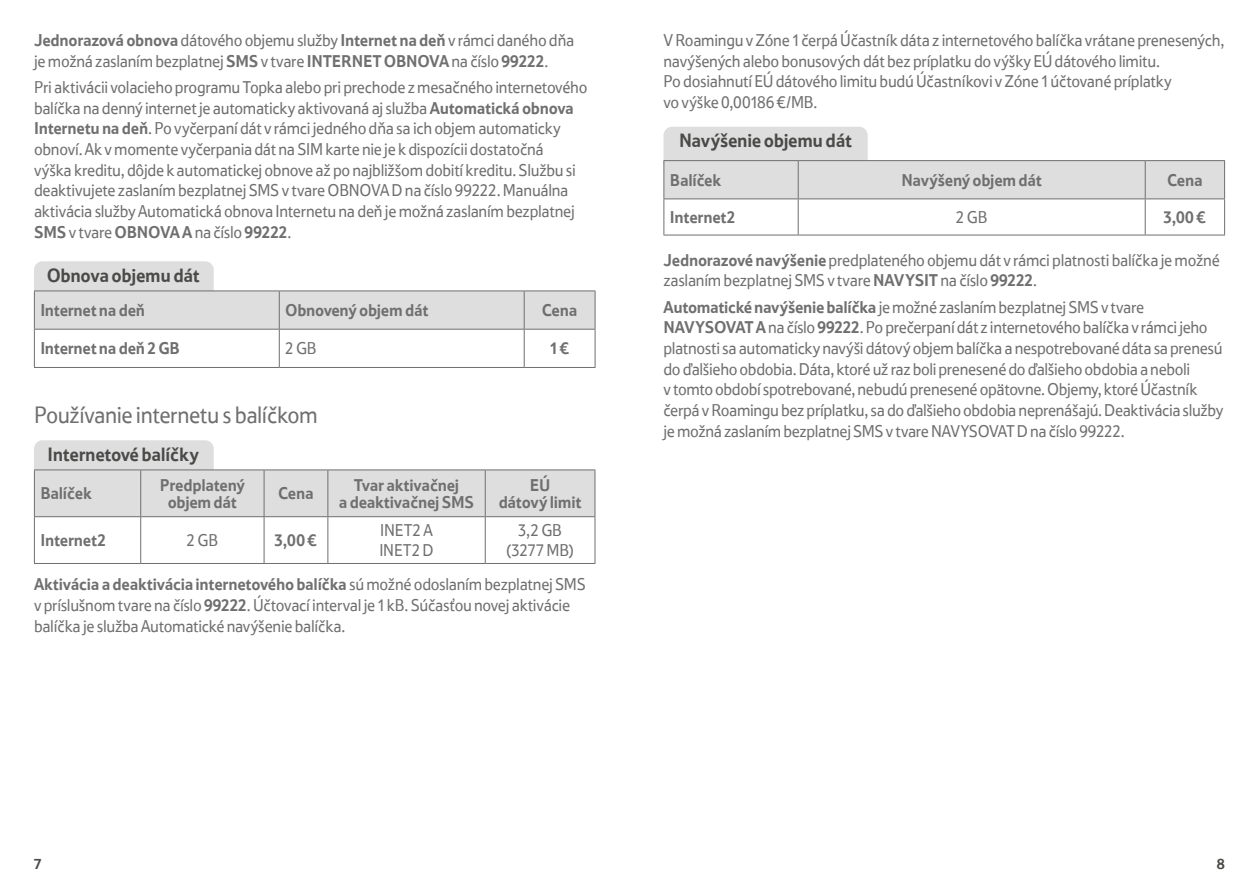
<style>
.page{position:relative;width:1259px;height:893px;background:#fff}
.page>*{position:absolute;margin:0;border:0;box-sizing:border-box;transform-origin:0 0}
.t1{font:24px "Tesco OT";letter-spacing:-.025em;color:#706f6f;scale:.94 1}
.t2{font:700 19.5px "Tesco OT";letter-spacing:-.02em;color:#4a4a49;scale:.94 1}
.t3{font:17.25px/20.7px "Tesco OT";letter-spacing:-.02em;color:#706f6f;scale:.94 1}
.t4{font:700 17.25px/16.5px "Tesco OT";letter-spacing:-.02em;color:#706f6f;text-align:center;scale:.94 1}
.t5{font:700 15px "Tesco OT";color:#4a4a49}
.s1{font-weight:700}
</style>
<div class="page">
<div style="left:34px;top:440px;width:180px;height:52px;background:#dedede;border-radius:9px"></div>
<div style="left:35px;top:471px;width:559px;height:45px;background:#dedede"></div>
<hr style="left:34px;top:470px;width:107px;height:1px;background:#706f6f">
<hr style="left:34px;top:470px;width:1px;height:46px;background:#706f6f">
<hr style="left:141px;top:470px;width:123px;height:1px;background:#706f6f">
<hr style="left:264px;top:470px;width:64px;height:1px;background:#706f6f">
<hr style="left:328px;top:470px;width:157px;height:1px;background:#706f6f">
<hr style="left:327px;top:470px;width:1px;height:46px;background:#706f6f">
<hr style="left:485px;top:470px;width:110px;height:1px;background:#706f6f">
<hr style="left:485px;top:470px;width:1px;height:46px;background:#706f6f">
<hr style="left:594px;top:470px;width:1px;height:46px;background:#706f6f">
<hr style="left:34px;top:516px;width:107px;height:1px;background:#706f6f">
<hr style="left:34px;top:517px;width:1px;height:46px;background:#706f6f">
<hr style="left:141px;top:516px;width:123px;height:1px;background:#706f6f">
<hr style="left:264px;top:516px;width:64px;height:1px;background:#706f6f">
<hr style="left:328px;top:516px;width:157px;height:1px;background:#706f6f">
<hr style="left:327px;top:517px;width:1px;height:46px;background:#706f6f">
<hr style="left:485px;top:516px;width:110px;height:1px;background:#706f6f">
<hr style="left:485px;top:517px;width:1px;height:46px;background:#706f6f">
<hr style="left:594px;top:517px;width:1px;height:46px;background:#706f6f">
<hr style="left:34px;top:563px;width:107px;height:1px;background:#706f6f">
<hr style="left:141px;top:563px;width:123px;height:1px;background:#706f6f">
<hr style="left:264px;top:563px;width:64px;height:1px;background:#706f6f">
<hr style="left:328px;top:563px;width:157px;height:1px;background:#706f6f">
<hr style="left:485px;top:563px;width:110px;height:1px;background:#706f6f">
<hr style="left:140px;top:470px;width:1px;height:46px;background:#706f6f">
<hr style="left:264px;top:470px;width:1px;height:46px;background:#706f6f">
<hr style="left:140px;top:517px;width:1px;height:46px;background:#706f6f">
<hr style="left:264px;top:517px;width:1px;height:46px;background:#706f6f">
<div style="left:34px;top:261px;width:180px;height:45px;background:#dedede;border-radius:9px"></div>
<div style="left:35px;top:292px;width:560px;height:37px;background:#dedede"></div>
<hr style="left:34px;top:291px;width:245px;height:1px;background:#706f6f">
<hr style="left:34px;top:291px;width:1px;height:38px;background:#706f6f">
<hr style="left:279px;top:291px;width:245px;height:1px;background:#706f6f">
<hr style="left:524px;top:291px;width:71px;height:1px;background:#706f6f">
<hr style="left:595px;top:291px;width:1px;height:38px;background:#706f6f">
<hr style="left:34px;top:329px;width:245px;height:1px;background:#706f6f">
<hr style="left:34px;top:330px;width:1px;height:37px;background:#706f6f">
<hr style="left:279px;top:329px;width:245px;height:1px;background:#706f6f">
<hr style="left:524px;top:329px;width:71px;height:1px;background:#706f6f">
<hr style="left:595px;top:330px;width:1px;height:37px;background:#706f6f">
<hr style="left:34px;top:367px;width:245px;height:1px;background:#706f6f">
<hr style="left:279px;top:367px;width:245px;height:1px;background:#706f6f">
<hr style="left:524px;top:367px;width:71px;height:1px;background:#706f6f">
<hr style="left:279px;top:291px;width:1px;height:38px;background:#706f6f">
<hr style="left:524px;top:291px;width:1px;height:38px;background:#706f6f">
<hr style="left:279px;top:330px;width:1px;height:37px;background:#706f6f">
<hr style="left:524px;top:330px;width:1px;height:37px;background:#706f6f">
<div style="left:663px;top:127px;width:204px;height:45px;background:#dedede;border-radius:9px"></div>
<div style="left:664px;top:161px;width:560px;height:38px;background:#dedede"></div>
<hr style="left:663px;top:160px;width:135px;height:1px;background:#706f6f">
<hr style="left:663px;top:161px;width:1px;height:38px;background:#706f6f">
<hr style="left:798px;top:160px;width:347px;height:1px;background:#706f6f">
<hr style="left:1145px;top:160px;width:80px;height:1px;background:#706f6f">
<hr style="left:1224px;top:161px;width:1px;height:38px;background:#706f6f">
<hr style="left:663px;top:199px;width:135px;height:1px;background:#706f6f">
<hr style="left:663px;top:199px;width:1px;height:36px;background:#706f6f">
<hr style="left:798px;top:199px;width:347px;height:1px;background:#706f6f">
<hr style="left:1145px;top:199px;width:80px;height:1px;background:#706f6f">
<hr style="left:1224px;top:199px;width:1px;height:36px;background:#706f6f">
<hr style="left:663px;top:235px;width:135px;height:1px;background:#706f6f">
<hr style="left:798px;top:235px;width:347px;height:1px;background:#706f6f">
<hr style="left:1145px;top:235px;width:80px;height:1px;background:#706f6f">
<hr style="left:798px;top:161px;width:1px;height:38px;background:#706f6f">
<hr style="left:1144px;top:161px;width:1px;height:38px;background:#706f6f">
<hr style="left:798px;top:199px;width:1px;height:36px;background:#706f6f">
<hr style="left:1144px;top:199px;width:1px;height:36px;background:#706f6f">
<p class="t3" style="left:34px;top:29px;width:576px"><span class="s1">Jednorazová obnova</span> dátového objemu služby <span class="s1">Internet na deň</span> v rámci daného dňa je možná zaslaním bezplatnej <span class="s1">SMS</span> v tvare <span class="s1">INTERNET OBNOVA</span> na číslo <span class="s1">99222</span>.</p>
<p class="t3" style="left:34px;top:76px;width:590px">Pri aktivácii volacieho programu Topka alebo pri prechode z mesačného internetového balíčka na denný internet je automaticky aktivovaná aj služba <span class="s1">Automatická obnova Internetu na deň</span>. Po vyčerpaní dát v rámci jedného dňa sa ich objem automaticky obnoví. Ak v momente vyčerpania dát na SIM karte nie je k dispozícii dostatočná<br>výška kreditu, dôjde k automatickej obnove až po najbližšom dobití kreditu. Službu si deaktivujete zaslaním bezplatnej SMS v tvare OBNOVA D na číslo 99222. Manuálna aktivácia služby Automatická obnova Internetu na deň je možná zaslaním bezplatnej <span class="s1">SMS</span> v tvare <span class="s1">OBNOVA A</span> na číslo <span class="s1">99222</span>.</p>
<p class="t2" style="left:47px;top:263px;width:164px">Obnova objemu dát</p>
<p class="t4" style="left:40px;top:301px;width:113px">Internet na deň</p>
<p class="t4" style="left:285px;top:301px;width:154px">Obnovený objem dát</p>
<p class="t4" style="left:542px;top:301px;width:39px">Cena</p>
<p class="t4" style="left:40px;top:340px;width:150px">Internet na deň 2 GB</p>
<p class="t3" style="left:285px;top:338px;width:35px">2 GB</p>
<p class="t4" style="left:550px;top:340px;width:22px">1 €</p>
<h1 class="t1" style="left:34px;top:400px;width:304px">Používanie internetu s balíčkom</h1>
<p class="t2" style="left:48px;top:442px;width:162px">Internetové balíčky</p>
<p class="t4" style="left:40px;top:485px;width:56px">Balíček</p>
<p class="t4" style="left:160px;top:476px;width:92px">Predplatený objem dát</p>
<p class="t4" style="left:278px;top:485px;width:39px">Cena</p>
<p class="t4" style="left:339px;top:476px;width:146px">Tvar aktivačnej<br>a deaktivačnej SMS</p>
<p class="t4" style="left:499px;top:476px;width:90px">EÚ<br>dátový limit</p>
<p class="t4" style="left:40px;top:531px;width:71px">Internet2</p>
<p class="t3" style="left:187px;top:529px;width:35px">2 GB</p>
<p class="t4" style="left:275px;top:531px;width:47px">3,00 €</p>
<p class="t3" style="left:379px;top:519px;width:59px">INET2 A<br>INET2 D</p>
<p class="t3" style="left:506px;top:519px;width:74px;text-align:center">3,2 GB (3277 MB)</p>
<p class="t3" style="left:34px;top:574px;width:589px"><span class="s1">Aktivácia a deaktivácia internetového balíčka</span> sú možné odoslaním bezplatnej SMS v príslušnom tvare na číslo <span class="s1">99222</span>. Účtovací interval je 1 kB. Súčasťou novej aktivácie balíčka je služba Automatické navýšenie balíčka.</p>
<p class="t3" style="left:663px;top:29px;width:598px">V Roamingu v Zóne 1 čerpá Účastník dáta z internetového balíčka vrátane prenesených, navýšených alebo bonusových dát bez príplatku do výšky EÚ dátového limitu.<br>Po dosiahnutí EÚ dátového limitu budú Účastníkovi v Zóne 1 účtované príplatky<br>vo výške 0,00186 €/MB.</p>
<p class="t2" style="left:679px;top:128px;width:185px">Navýšenie objemu dát</p>
<p class="t4" style="left:670px;top:171px;width:56px">Balíček</p>
<p class="t4" style="left:901px;top:171px;width:151px">Navýšený objem dát</p>
<p class="t4" style="left:1167px;top:171px;width:39px">Cena</p>
<p class="t4" style="left:670px;top:208px;width:71px">Internet2</p>
<p class="t3" style="left:956px;top:206px;width:35px">2 GB</p>
<p class="t4" style="left:1163px;top:208px;width:47px">3,00 €</p>
<p class="t3" style="left:663px;top:249px;width:593px"><span class="s1">Jednorazové navýšenie</span> predplateného objemu dát v rámci platnosti balíčka je možné zaslaním bezplatnej SMS v tvare <span class="s1">NAVYSIT</span> na číslo <span class="s1">99222</span>.</p>
<p class="t3" style="left:663px;top:296px;width:597px"><span class="s1">Automatické navýšenie balíčka</span> je možné zaslaním bezplatnej SMS v tvare <span class="s1">NAVYSOVAT A</span> na číslo <span class="s1">99222</span>. Po prečerpaní dát z internetového balíčka v rámci jeho platnosti sa automaticky navýši dátový objem balíčka a nespotrebované dáta sa prenesú do ďalšieho obdobia. Dáta, ktoré už raz boli prenesené do ďalšieho obdobia a neboli<br>v tomto období spotrebované, nebudú prenesené opätovne. Objemy, ktoré Účastník čerpá v Roamingu bez príplatku, sa do ďalšieho obdobia neprenášajú. Deaktivácia služby je možná zaslaním bezplatnej SMS v tvare NAVYSOVAT D na číslo 99222.</p>
<p class="t5" style="left:34px;top:854px;width:9px">7</p>
<p class="t5" style="left:1217px;top:854px;width:10px">8</p>
</div>
